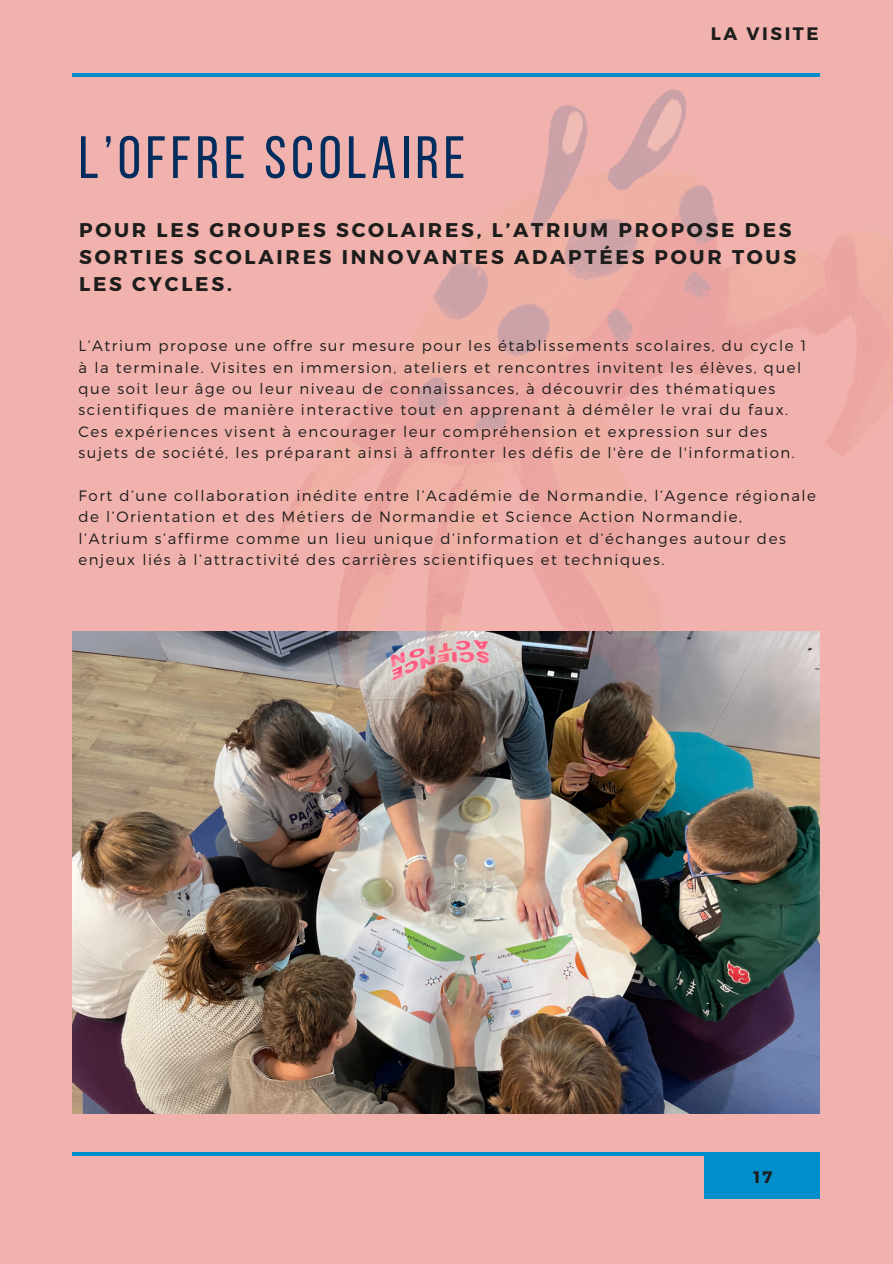
<style>
.page{position:relative;width:893px;height:1264px;background:#fff}
.page>*{position:absolute;margin:0;border:0;box-sizing:border-box;transform-origin:0 0}
.t1{font:59.55px "Bebas Neue";letter-spacing:.08em;color:#002d5e}
.t2{font:700 19.8px/27px "Montserrat";letter-spacing:.14em;color:#1d1d1b}
.t3{font:700 18px "Montserrat";letter-spacing:.14em;color:#1d1d1b}
.t4{font:700 16.5px "Montserrat";color:#1d1d1b}
.t5{font:300 15px/21.3px "Montserrat";letter-spacing:.1em;color:#1d1d1b}
</style>
<div class="page">
<div style="left:0;top:0;width:892px;height:1263px;background:#f1b2ae"></div>
<div style="left:704px;top:1152px;width:115px;height:46px;background:#008fcb"></div>
<hr style="left:72px;top:1152px;width:747px;height:3px;background:#008fcb">
<hr style="left:72px;top:73px;width:747px;height:4px;background:#008fcb">
<img style="left:72px;top:631px;width:747px;height:482px">
<img style="left:272px;top:89px;width:620px;height:643px">
<p class="t1" style="left:79px;top:133px;width:388px">L’OFFRE SCOLAIRE</p>
<h1 class="t3" style="left:711px;top:22px;width:109px">LA VISITE</h1>
<p class="t2" style="left:79px;top:215px;width:718px">POUR LES GROUPES SCOLAIRES, L’ATRIUM PROPOSE DES<br>SORTIES SCOLAIRES INNOVANTES ADAPTÉES POUR TOUS<br>LES CYCLES.</p>
<h2 class="t5" style="left:79px;top:334px;width:729px">L’Atrium propose une offre sur mesure pour les établissements scolaires, du cycle 1 à la terminale. Visites en immersion, ateliers et rencontres invitent les élèves, quel que soit leur âge ou leur niveau de connaissances, à découvrir des thématiques scientifiques de manière interactive tout en apprenant à démêler le vrai du faux.<br>Ces expériences visent à encourager leur compréhension et expression sur des sujets de société, les préparant ainsi à affronter les défis de l'ère de l'information.</h2>
<p class="t5" style="left:79px;top:484px;width:739px">Fort d’une collaboration inédite entre l’Académie de Normandie, l’Agence régionale de l’Orientation et des Métiers de Normandie et Science Action Normandie,<br>l’Atrium s’affirme comme un lieu unique d’information et d’échanges autour des enjeux liés à l’attractivité des carrières scientifiques et techniques.</p>
<h2 class="t4" style="left:753px;top:1166px;width:20px">17</h2>
</div>
